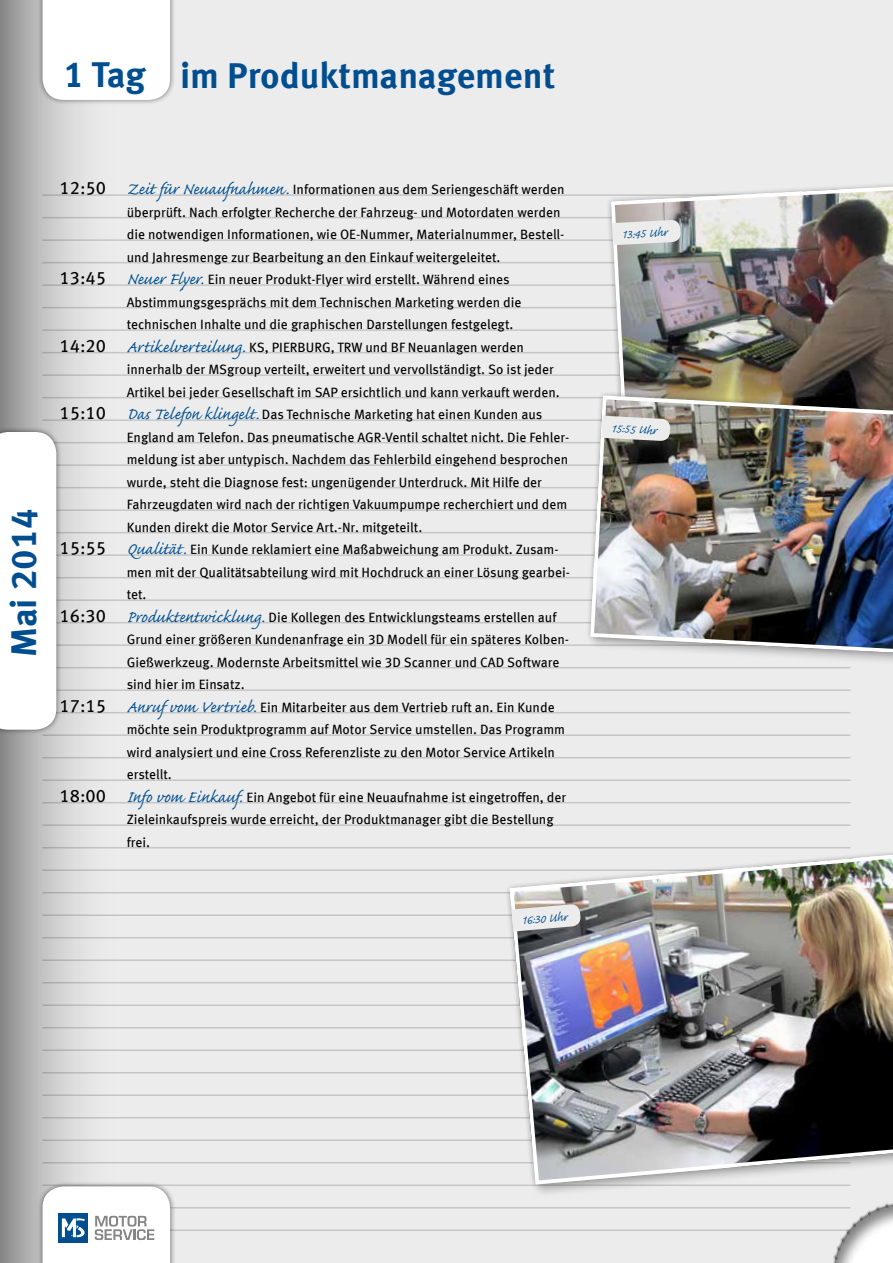
<style>
.page{position:relative;width:893px;height:1263px;background:#ececec}
.page>*{position:absolute;margin:0;border:0;box-sizing:border-box;transform-origin:0 0}
.t1{font:700 36px "Meta OFC";color:#004e90}
.t2{font:15.15px "Caflisch Script";color:#004e90}
.t3{font:13.5px "Meta OFC";color:#000}
.s1{font-size:18px}
.s2{font-family:"Caflisch Script";font-size:21px;color:#004e90}
</style>
<div class="page">
<hr style="left:43px;top:194px;width:807px;height:2px;background:#c5c6c6">
<hr style="left:43px;top:217px;width:807px;height:1px;background:#c5c6c6">
<hr style="left:43px;top:239px;width:807px;height:2px;background:#c5c6c6">
<hr style="left:43px;top:262px;width:807px;height:1px;background:#c5c6c6">
<hr style="left:43px;top:284px;width:807px;height:2px;background:#c5c6c6">
<hr style="left:43px;top:307px;width:807px;height:1px;background:#c5c6c6">
<hr style="left:43px;top:329px;width:807px;height:2px;background:#c5c6c6">
<hr style="left:43px;top:352px;width:807px;height:1px;background:#c5c6c6">
<hr style="left:43px;top:374px;width:807px;height:2px;background:#c5c6c6">
<hr style="left:43px;top:397px;width:807px;height:1px;background:#c5c6c6">
<hr style="left:43px;top:419px;width:807px;height:2px;background:#c5c6c6">
<hr style="left:43px;top:442px;width:807px;height:1px;background:#c5c6c6">
<hr style="left:43px;top:464px;width:807px;height:2px;background:#c5c6c6">
<hr style="left:43px;top:487px;width:807px;height:1px;background:#c5c6c6">
<hr style="left:43px;top:509px;width:807px;height:2px;background:#c5c6c6">
<hr style="left:43px;top:532px;width:807px;height:1px;background:#c5c6c6">
<hr style="left:43px;top:554px;width:807px;height:2px;background:#c5c6c6">
<hr style="left:43px;top:577px;width:807px;height:1px;background:#c5c6c6">
<hr style="left:43px;top:599px;width:807px;height:2px;background:#c5c6c6">
<hr style="left:43px;top:622px;width:807px;height:1px;background:#c5c6c6">
<hr style="left:43px;top:644px;width:807px;height:2px;background:#c5c6c6">
<hr style="left:43px;top:667px;width:807px;height:1px;background:#c5c6c6">
<hr style="left:43px;top:689px;width:807px;height:2px;background:#c5c6c6">
<hr style="left:43px;top:712px;width:807px;height:1px;background:#c5c6c6">
<hr style="left:43px;top:734px;width:807px;height:2px;background:#c5c6c6">
<hr style="left:43px;top:757px;width:807px;height:1px;background:#c5c6c6">
<hr style="left:43px;top:779px;width:807px;height:2px;background:#c5c6c6">
<hr style="left:43px;top:802px;width:807px;height:1px;background:#c5c6c6">
<hr style="left:43px;top:824px;width:807px;height:2px;background:#c5c6c6">
<hr style="left:43px;top:847px;width:807px;height:1px;background:#c5c6c6">
<hr style="left:43px;top:869px;width:807px;height:2px;background:#c5c6c6">
<hr style="left:43px;top:892px;width:807px;height:1px;background:#c5c6c6">
<hr style="left:43px;top:914px;width:807px;height:2px;background:#c5c6c6">
<hr style="left:43px;top:937px;width:807px;height:1px;background:#c5c6c6">
<hr style="left:43px;top:959px;width:807px;height:2px;background:#c5c6c6">
<hr style="left:43px;top:982px;width:807px;height:1px;background:#c5c6c6">
<hr style="left:43px;top:1004px;width:807px;height:2px;background:#c5c6c6">
<hr style="left:43px;top:1027px;width:807px;height:1px;background:#c5c6c6">
<hr style="left:43px;top:1049px;width:807px;height:2px;background:#c5c6c6">
<hr style="left:43px;top:1072px;width:807px;height:1px;background:#c5c6c6">
<hr style="left:43px;top:1094px;width:807px;height:2px;background:#c5c6c6">
<hr style="left:43px;top:1117px;width:807px;height:1px;background:#c5c6c6">
<hr style="left:43px;top:1139px;width:807px;height:2px;background:#c5c6c6">
<hr style="left:43px;top:1162px;width:807px;height:1px;background:#c5c6c6">
<hr style="left:43px;top:1184px;width:807px;height:2px;background:#c5c6c6">
<hr style="left:43px;top:1207px;width:807px;height:1px;background:#c5c6c6">
<hr style="left:43px;top:1229px;width:807px;height:2px;background:#c5c6c6">
<div style="left:830px;top:1201px;width:63px;height:62px;background:#000;opacity:.5"></div>
<svg style="left:0;top:0;width:128px;height:1263px"></svg>
<svg style="left:504px;top:848px;width:346px;height:342px"></svg>
<img style="left:508px;top:852px;width:385px;height:334px">
<div style="left:0;top:426px;width:62px;height:309px;background:#000;opacity:.5"></div>
<div style="left:0;top:432px;width:56px;height:298px;background:#fff"></div>
<img style="left:609px;top:184px;width:284px;height:206px">
<svg style="left:584px;top:390px;width:309px;height:269px"></svg>
<img style="left:588px;top:393px;width:305px;height:262px">
<div style="left:37px;top:1181px;width:139px;height:82px;background:#000;opacity:.5"></div>
<svg style="left:43px;top:1186px;width:127px;height:77px;background:#e4e9ee"></svg>
<div style="left:37px;top:0;width:139px;height:106px;background:#000;opacity:.5"></div>
<div style="left:43px;top:0;width:127px;height:100px;background:#fff"></div>
<svg style="left:511px;top:904px;width:70px;height:27px"></svg>
<svg style="left:612px;top:220px;width:69px;height:25px"></svg>
<svg style="left:601px;top:416px;width:69px;height:25px"></svg>
<h1 class="t1" style="left:64px;top:53px;width:493px">1 Tag im Produktmanagement</h1>
<h1 class="t1" style="left:1px;top:657px;width:150px;rotate:-90deg">Mai 2014</h1>
<p class="t3" style="left:60px;top:181px;width:507px"><span class="s1">12:50</span> <span class="s2">Zeit für Neuaufnahmen.</span> Informationen aus dem Seriengeschäft werden</p>
<p class="t3" style="left:127px;top:204px;width:435px">überprüft. Nach erfolgter Recherche der Fahrzeug- und Motordaten werden</p>
<p class="t3" style="left:127px;top:226px;width:439px">die notwendigen Informationen, wie OE-Nummer, Materialnummer, Bestell-</p>
<p class="t3" style="left:127px;top:249px;width:375px">und Jahresmenge zur Bearbeitung an den Einkauf weitergeleitet.</p>
<p class="t3" style="left:60px;top:271px;width:452px"><span class="s1">13:45</span> <span class="s2">Neuer Flyer.</span> Ein neuer Produkt-Flyer wird erstellt. Während eines</p>
<p class="t3" style="left:127px;top:294px;width:396px">Abstimmungsgesprächs mit dem Technischen Marketing werden die</p>
<p class="t3" style="left:127px;top:316px;width:388px">technischen Inhalte und die graphischen Darstellungen festgelegt.</p>
<p class="t3" style="left:60px;top:339px;width:466px"><span class="s1">14:20</span> <span class="s2">Artikelverteilung.</span> KS, PIERBURG, TRW und BF Neuanlagen werden</p>
<p class="t3" style="left:127px;top:361px;width:429px">innerhalb der MSgroup verteilt, erweitert und vervollständigt. So ist jeder</p>
<p class="t3" style="left:127px;top:384px;width:435px">Artikel bei jeder Gesellschaft im SAP ersichtlich und kann verkauft werden.</p>
<p class="t3" style="left:60px;top:406px;width:484px"><span class="s1">15:10</span> <span class="s2">Das Telefon klingelt.</span> Das Technische Marketing hat einen Kunden aus</p>
<p class="t3" style="left:127px;top:429px;width:444px">England am Telefon. Das pneumatische AGR-Ventil schaltet nicht. Die Fehler-</p>
<p class="t3" style="left:127px;top:451px;width:443px">meldung ist aber untypisch. Nachdem das Fehlerbild eingehend besprochen</p>
<p class="t3" style="left:127px;top:474px;width:417px">wurde, steht die Diagnose fest: ungenügender Unterdruck. Mit Hilfe der</p>
<p class="t3" style="left:127px;top:496px;width:442px">Fahrzeugdaten wird nach der richtigen Vakuumpumpe recherchiert und dem</p>
<p class="t3" style="left:127px;top:519px;width:297px">Kunden direkt die Motor Service Art.-Nr. mitgeteilt.</p>
<p class="t3" style="left:60px;top:541px;width:500px"><span class="s1">15:55</span> <span class="s2">Qualität.</span> Ein Kunde reklamiert eine Maßabweichung am Produkt. Zusam-</p>
<p class="t3" style="left:127px;top:564px;width:445px">men mit der Qualitätsabteilung wird mit Hochdruck an einer Lösung gearbei-</p>
<p class="t3" style="left:127px;top:586px;width:21px">tet.</p>
<p class="t3" style="left:60px;top:609px;width:499px"><span class="s1">16:30</span> <span class="s2">Produktentwicklung.</span> Die Kollegen des Entwicklungsteams erstellen auf</p>
<p class="t3" style="left:127px;top:631px;width:444px">Grund einer größeren Kundenanfrage ein 3D Modell für ein späteres Kolben-</p>
<p class="t3" style="left:127px;top:654px;width:434px">Gießwerkzeug. Modernste Arbeitsmittel wie 3D Scanner und CAD Software</p>
<p class="t3" style="left:127px;top:676px;width:119px">sind hier im Einsatz.</p>
<p class="t3" style="left:60px;top:699px;width:497px"><span class="s1">17:15</span> <span class="s2">Anruf vom Vertrieb.</span> Ein Mitarbeiter aus dem Vertrieb ruft an. Ein Kunde</p>
<p class="t3" style="left:127px;top:721px;width:440px">möchte sein Produktprogramm auf Motor Service umstellen. Das Programm</p>
<p class="t3" style="left:127px;top:744px;width:430px">wird analysiert und eine Cross Referenzliste zu den Motor Service Artikeln</p>
<p class="t3" style="left:127px;top:766px;width:47px">erstellt.</p>
<p class="t3" style="left:60px;top:789px;width:508px"><span class="s1">18:00</span> <span class="s2">Info vom Einkauf.</span> Ein Angebot für eine Neuaufnahme ist eingetroffen, der</p>
<p class="t3" style="left:127px;top:811px;width:428px">Zieleinkaufspreis wurde erreicht, der Produktmanager gibt die Bestellung</p>
<p class="t3" style="left:127px;top:834px;width:25px">frei.</p>
<p class="t2" style="left:521px;top:913px;width:48px;rotate:-5deg">16:30 Uhr</p>
<p class="t2" style="left:621px;top:227px;width:48px;rotate:-3deg">13:45 Uhr</p>
<p class="t2" style="left:611px;top:420px;width:48px;rotate:3deg">15:55 Uhr</p>
</div>
